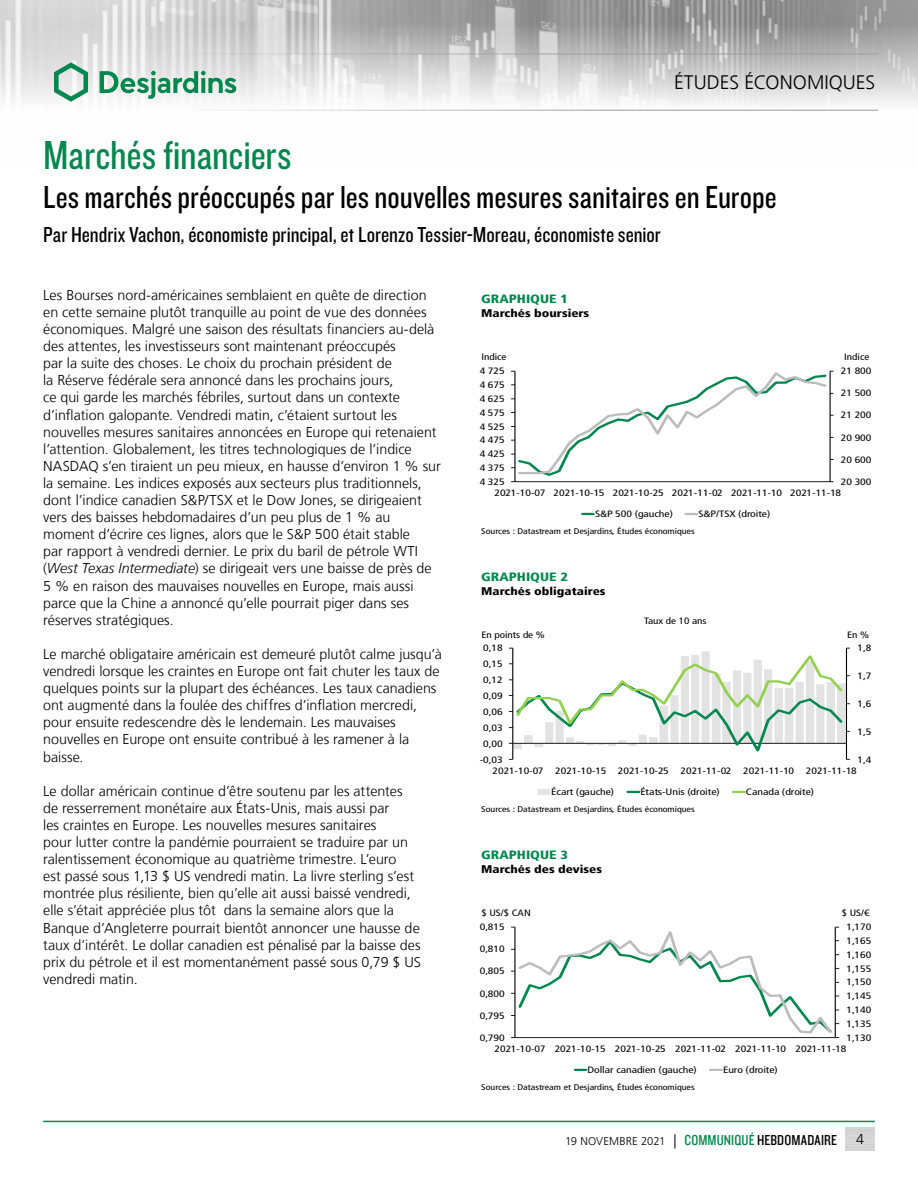
<style>
.page{position:relative;width:918px;height:1188px;background:#fff}
.page>*{position:absolute;margin:0;border:0;box-sizing:border-box;transform-origin:0 0}
.t1{font:42px "Knockout 29 Junior Ltweight";letter-spacing:-.005em;color:#00874e}
.t2{font:33px "Knockout 29 Junior Ltweight";color:#000}
.t3{font:22.5px "Knockout 29 Junior Ltweight";color:#000}
.t4{font:300 19.5px "Frutiger LT";color:#000}
.t5{font:300 14.25px/17.1px "Frutiger LT";color:#000}
.t6{font:900 condensed 12px "Frutiger LT";color:#00874e;scale:1.2 1}
.t7{font:300 11.25px "Frutiger LT";color:#000}
.t8{font:900 condensed 11.1px "Frutiger LT";color:#000;scale:1.2 1}
.t9{font:condensed 9.3px "Frutiger LT";color:#000;scale:1.27 1}
.t10{font:condensed 9.15px "Frutiger LT";color:#000;scale:1.27 1}
.t11{font:condensed 9.15px "Frutiger LT";color:#000;scale:1.2 1}
.t12{font:condensed 8.25px "Frutiger LT";color:#000;scale:1.2 1}
.s1{font-style:italic}
.s2{font-size:14.25px}
.s3{font-family:"Knockout 29 Junior Ltweight";font-weight:400;font-size:15px;color:#00874e}
.s4{font-family:"Knockout 29 Junior Ltweight";font-weight:400;font-size:15px}
</style>
<div class="page">
<img style="left:0;top:0;width:918px;height:110px">
<hr style="left:0;top:54px;width:878px;height:1px;background:#9d9d9c">
<hr style="left:0;top:110px;width:878px;height:1px;background:#9d9d9c">
<svg style="left:54px;top:62px;width:34px;height:40px"></svg>
<svg style="left:100px;top:71px;width:136px;height:28px"></svg>
<hr style="left:43px;top:1121px;width:832px;height:1px;background:#00874e">
<svg style="left:511px;top:370px;width:323px;height:112px"></svg>
<svg style="left:583px;top:513px;width:10px;height:2px"></svg>
<svg style="left:686px;top:513px;width:11px;height:2px"></svg>
<svg style="left:509px;top:648px;width:341px;height:112px"></svg>
<div style="left:539px;top:789px;width:11px;height:5px;background:#e3e3e3"></div>
<svg style="left:628px;top:791px;width:11px;height:2px"></svg>
<svg style="left:733px;top:791px;width:11px;height:2px"></svg>
<svg style="left:511px;top:926px;width:328px;height:112px"></svg>
<svg style="left:575px;top:1069px;width:11px;height:2px"></svg>
<svg style="left:710px;top:1069px;width:12px;height:2px"></svg>
<h3 class="t4" style="left:674px;top:72px;width:203px">ÉTUDES ÉCONOMIQUES</h3>
<h1 class="t1" style="left:43px;top:128px;width:250px">Marchés financiers</h1>
<h2 class="t2" style="left:43px;top:176px;width:735px">Les marchés préoccupés par les nouvelles mesures sanitaires en Europe</h2>
<h3 class="t3" style="left:43px;top:220px;width:619px">Par Hendrix Vachon, économiste principal, et Lorenzo Tessier-Moreau, économiste senior</h3>
<p class="t5" style="left:43px;top:287px;width:399px">Les Bourses nord-américaines semblaient en quête de direction en cette semaine plutôt tranquille au point de vue des données économiques. Malgré une saison des résultats financiers au-delà des attentes, les investisseurs sont maintenant préoccupés<br>par la suite des choses. Le choix du prochain président de<br>la Réserve fédérale sera annoncé dans les prochains jours,<br>ce qui garde les marchés fébriles, surtout dans un contexte d’inflation galopante. Vendredi matin, c’étaient surtout les nouvelles mesures sanitaires annoncées en Europe qui retenaient l’attention. Globalement, les titres technologiques de l’indice NASDAQ s’en tiraient un peu mieux, en hausse d’environ 1 % sur la semaine. Les indices exposés aux secteurs plus traditionnels, dont l’indice canadien S&amp;P/TSX et le Dow Jones, se dirigeaient vers des baisses hebdomadaires d’un peu plus de 1 % au moment d’écrire ces lignes, alors que le S&amp;P 500 était stable<br>par rapport à vendredi dernier. Le prix du baril de pétrole WTI (<span class="s1">West Texas Intermediate</span>) se dirigeait vers une baisse de près de 5 % en raison des mauvaises nouvelles en Europe, mais aussi parce que la Chine a annoncé qu’elle pourrait piger dans ses réserves stratégiques.</p>
<p class="t5" style="left:43px;top:646px;width:400px">Le marché obligataire américain est demeuré plutôt calme jusqu’à vendredi lorsque les craintes en Europe ont fait chuter les taux de quelques points sur la plupart des échéances. Les taux canadiens ont augmenté dans la foulée des chiffres d’inflation mercredi, pour ensuite redescendre dès le lendemain. Les mauvaises nouvelles en Europe ont ensuite contribué à les ramener à la baisse.</p>
<p class="t5" style="left:43px;top:783px;width:379px">Le dollar américain continue d’être soutenu par les attentes de resserrement monétaire aux États‑Unis, mais aussi par<br>les craintes en Europe. Les nouvelles mesures sanitaires<br>pour lutter contre la pandémie pourraient se traduire par un ralentissement économique au quatrième trimestre. L’euro<br>est passé sous 1,13 $ US vendredi matin. La livre sterling s’est montrée plus résiliente, bien qu’elle ait aussi baissé vendredi, elle s’était appréciée plus tôt dans la semaine alors que la Banque d’Angleterre pourrait bientôt annoncer une hausse de taux d’intérêt. Le dollar canadien est pénalisé par la baisse des prix du pétrole et il est momentanément passé sous 0,79 $ US vendredi matin.</p>
<p class="t6" style="left:481px;top:292px;width:74px">GRAPHIQUE 1</p>
<p class="t8" style="left:481px;top:306px;width:91px">Marchés boursiers</p>
<p class="t11" style="left:481px;top:352px;width:22px">Indice</p>
<p class="t11" style="left:844px;top:352px;width:22px">Indice</p>
<p class="t10" style="left:480px;top:366px;width:21px">4 725</p>
<p class="t10" style="left:480px;top:379px;width:21px">4 675</p>
<p class="t10" style="left:480px;top:393px;width:21px">4 625</p>
<p class="t10" style="left:480px;top:407px;width:21px">4 575</p>
<p class="t10" style="left:480px;top:421px;width:21px">4 525</p>
<p class="t9" style="left:480px;top:435px;width:21px">4 475</p>
<p class="t10" style="left:480px;top:449px;width:21px">4 425</p>
<p class="t10" style="left:480px;top:463px;width:21px">4 375</p>
<p class="t10" style="left:480px;top:476px;width:21px">4 325</p>
<p class="t10" style="left:841px;top:366px;width:26px">21 800</p>
<p class="t10" style="left:841px;top:388px;width:26px">21 500</p>
<p class="t10" style="left:841px;top:410px;width:26px">21 200</p>
<p class="t10" style="left:841px;top:432px;width:26px">20 900</p>
<p class="t9" style="left:841px;top:454px;width:26px">20 600</p>
<p class="t10" style="left:841px;top:476px;width:26px">20 300</p>
<p class="t10" style="left:494px;top:488px;width:275px">2021-10-07 2021-10-15 2021-10-25 2021-11-02 2021-11-10 2021-11-18</p>
<p class="t10" style="left:595px;top:509px;width:63px">S&amp;P 500 (gauche)</p>
<p class="t10" style="left:698px;top:509px;width:58px">S&amp;P/TSX (droite)</p>
<p class="t12" style="left:481px;top:526px;width:179px">Sources : Datastream et Desjardins, Études économiques</p>
<p class="t6" style="left:481px;top:570px;width:74px">GRAPHIQUE 2</p>
<p class="t8" style="left:481px;top:584px;width:105px">Marchés obligataires</p>
<p class="t11" style="left:644px;top:616px;width:54px">Taux de 10 ans</p>
<p class="t11" style="left:481px;top:630px;width:54px">En points de %</p>
<p class="t11" style="left:847px;top:630px;width:20px">En %</p>
<p class="t10" style="left:483px;top:643px;width:17px">0,18</p>
<p class="t10" style="left:483px;top:658px;width:17px">0,15</p>
<p class="t10" style="left:483px;top:674px;width:17px">0,12</p>
<p class="t10" style="left:483px;top:690px;width:17px">0,09</p>
<p class="t9" style="left:483px;top:706px;width:17px">0,06</p>
<p class="t10" style="left:483px;top:722px;width:17px">0,03</p>
<p class="t10" style="left:483px;top:738px;width:17px">0,00</p>
<p class="t10" style="left:480px;top:754px;width:20px">-0,03</p>
<p class="t10" style="left:857px;top:643px;width:12px">1,8</p>
<p class="t9" style="left:857px;top:670px;width:12px">1,7</p>
<p class="t10" style="left:857px;top:698px;width:12px">1,6</p>
<p class="t10" style="left:857px;top:726px;width:12px">1,5</p>
<p class="t10" style="left:857px;top:754px;width:12px">1,4</p>
<p class="t10" style="left:493px;top:765px;width:42px">2021-10-07</p>
<p class="t10" style="left:555px;top:765px;width:42px">2021-10-15</p>
<p class="t10" style="left:618px;top:765px;width:42px">2021-10-25</p>
<p class="t10" style="left:681px;top:765px;width:42px">2021-11-02</p>
<p class="t10" style="left:743px;top:765px;width:42px">2021-11-10</p>
<p class="t10" style="left:806px;top:765px;width:42px">2021-11-18</p>
<p class="t10" style="left:551px;top:787px;width:51px">Écart (gauche)</p>
<p class="t10" style="left:640px;top:787px;width:64px">États-Unis (droite)</p>
<p class="t10" style="left:746px;top:787px;width:55px">Canada (droite)</p>
<p class="t12" style="left:481px;top:804px;width:179px">Sources : Datastream et Desjardins, Études économiques</p>
<p class="t6" style="left:481px;top:848px;width:74px">GRAPHIQUE 3</p>
<p class="t8" style="left:481px;top:862px;width:102px">Marchés des devises</p>
<p class="t11" style="left:481px;top:908px;width:43px">$ US/$ CAN</p>
<p class="t11" style="left:842px;top:908px;width:25px">$ US/€</p>
<p class="t10" style="left:480px;top:922px;width:21px">0,815</p>
<p class="t10" style="left:846px;top:922px;width:21px">1,170</p>
<p class="t10" style="left:480px;top:944px;width:21px">0,810</p>
<p class="t10" style="left:846px;top:935px;width:21px">1,165</p>
<p class="t10" style="left:846px;top:949px;width:21px">1,160</p>
<p class="t10" style="left:480px;top:966px;width:21px">0,805</p>
<p class="t10" style="left:846px;top:963px;width:21px">1,155</p>
<p class="t10" style="left:846px;top:977px;width:21px">1,150</p>
<p class="t10" style="left:480px;top:988px;width:21px">0,800</p>
<p class="t9" style="left:846px;top:991px;width:21px">1,145</p>
<p class="t9" style="left:480px;top:1010px;width:21px">0,795</p>
<p class="t10" style="left:846px;top:1005px;width:21px">1,140</p>
<p class="t10" style="left:846px;top:1018px;width:21px">1,135</p>
<p class="t10" style="left:480px;top:1032px;width:21px">0,790</p>
<p class="t10" style="left:846px;top:1032px;width:21px">1,130</p>
<p class="t10" style="left:495px;top:1044px;width:279px">2021-10-07 2021-10-15 2021-10-25 2021-11-02 2021-11-10 2021-11-18</p>
<p class="t10" style="left:588px;top:1065px;width:88px">Dollar canadien (gauche)</p>
<p class="t10" style="left:723px;top:1065px;width:45px">Euro (droite)</p>
<p class="t12" style="left:481px;top:1082px;width:179px">Sources : Datastream et Desjardins, Études économiques</p>
<p class="t7" style="left:565px;top:1135px;width:274px">19 NOVEMBRE 2021 <span class="s2">|</span> <span class="s3">COMMUNIQUÉ</span> <span class="s4">HEBDOMADAIRE</span></p>
<p class="t5" style="left:856px;top:1131px;width:9px">4</p>
</div>
